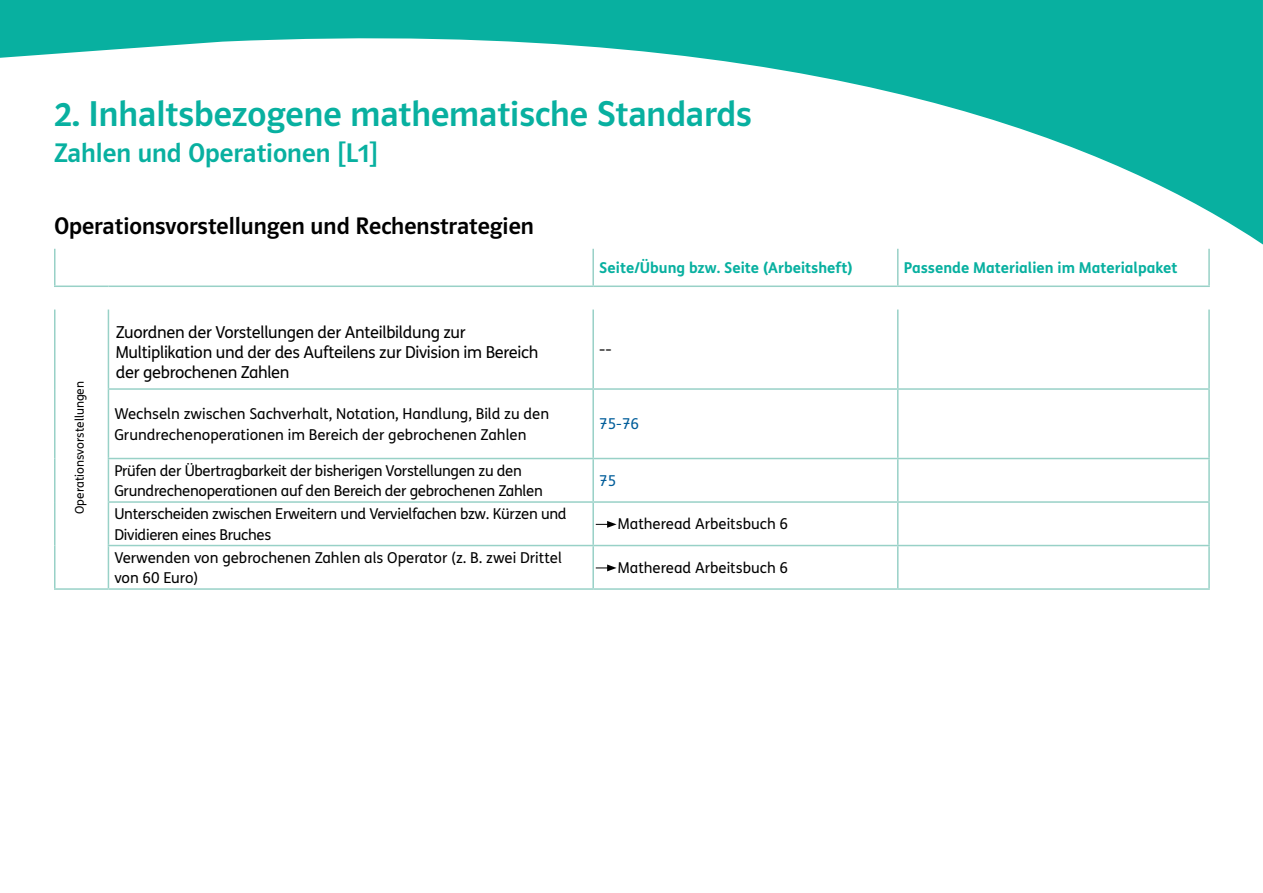
<style>
.page{position:relative;width:1263px;height:893px;background:#fff}
.page>*{position:absolute;margin:0;border:0;box-sizing:border-box;transform-origin:0 0}
.t1{font:36px "Polo ST11 K Krftg";color:#08b0a0}
.t2{font:27px "Polo ST11 K Krftg";color:#08b0a0}
.t3{font:24px "Polo ST11 K Krftg";color:#000}
.t4{font:16.5px/20.2px "FS Klett GSV";letter-spacing:-.02em;color:#000}
.t5{font:15px/20.2px "FS Klett GSV";color:#000}
.t6{font:15px/20.2px "FS Klett GSV";letter-spacing:-.02em;color:#000}
.t7{font:700 15px "FS Klett GSV";color:#08b0a0}
.t8{font:15px "FS Klett GSV";color:#005d9a}
.t9{font:12px "FS Klett GSV";color:#000}
</style>
<div class="page">
<svg style="left:0;top:0;width:1263px;height:244px"></svg>
<hr style="left:54px;top:249px;width:2px;height:37px;background:#98d1c7">
<hr style="left:592px;top:249px;width:2px;height:37px;background:#98d1c7">
<hr style="left:897px;top:249px;width:1px;height:37px;background:#98d1c7">
<hr style="left:1208px;top:249px;width:2px;height:37px;background:#98d1c7">
<hr style="left:54px;top:286px;width:54px;height:1px;background:#98d1c7">
<hr style="left:108px;top:286px;width:485px;height:1px;background:#98d1c7">
<hr style="left:593px;top:286px;width:305px;height:1px;background:#98d1c7">
<hr style="left:898px;top:286px;width:312px;height:1px;background:#98d1c7">
<hr style="left:54px;top:310px;width:2px;height:79px;background:#98d1c7">
<hr style="left:108px;top:310px;width:1px;height:78px;background:#98d1c7">
<hr style="left:592px;top:310px;width:2px;height:78px;background:#98d1c7">
<hr style="left:897px;top:310px;width:1px;height:78px;background:#98d1c7">
<hr style="left:1208px;top:310px;width:2px;height:78px;background:#98d1c7">
<hr style="left:54px;top:389px;width:2px;height:69px;background:#98d1c7">
<hr style="left:108px;top:390px;width:1px;height:68px;background:#98d1c7">
<hr style="left:593px;top:388px;width:305px;height:2px;background:#98d1c7">
<hr style="left:592px;top:390px;width:2px;height:68px;background:#98d1c7">
<hr style="left:898px;top:388px;width:312px;height:2px;background:#98d1c7">
<hr style="left:897px;top:390px;width:1px;height:68px;background:#98d1c7">
<hr style="left:1208px;top:390px;width:2px;height:68px;background:#98d1c7">
<hr style="left:54px;top:458px;width:2px;height:44px;background:#98d1c7">
<hr style="left:108px;top:459px;width:1px;height:42px;background:#98d1c7">
<hr style="left:593px;top:458px;width:305px;height:1px;background:#98d1c7">
<hr style="left:592px;top:459px;width:2px;height:42px;background:#98d1c7">
<hr style="left:898px;top:458px;width:312px;height:1px;background:#98d1c7">
<hr style="left:897px;top:459px;width:1px;height:42px;background:#98d1c7">
<hr style="left:1208px;top:459px;width:2px;height:42px;background:#98d1c7">
<hr style="left:54px;top:502px;width:2px;height:43px;background:#98d1c7">
<hr style="left:108px;top:503px;width:1px;height:42px;background:#98d1c7">
<hr style="left:898px;top:501px;width:312px;height:2px;background:#98d1c7">
<hr style="left:1208px;top:503px;width:2px;height:42px;background:#98d1c7">
<hr style="left:54px;top:545px;width:2px;height:43px;background:#98d1c7">
<hr style="left:108px;top:546px;width:1px;height:42px;background:#98d1c7">
<hr style="left:592px;top:546px;width:2px;height:42px;background:#98d1c7">
<hr style="left:898px;top:545px;width:312px;height:1px;background:#98d1c7">
<hr style="left:897px;top:546px;width:1px;height:42px;background:#98d1c7">
<hr style="left:1208px;top:546px;width:2px;height:42px;background:#98d1c7">
<hr style="left:593px;top:588px;width:305px;height:2px;background:#98d1c7">
<hr style="left:898px;top:588px;width:312px;height:2px;background:#98d1c7">
<hr style="left:54px;top:588px;width:54px;height:2px;background:#98d1c7">
<hr style="left:108px;top:588px;width:485px;height:2px;background:#98d1c7">
<hr style="left:593px;top:501px;width:305px;height:2px;background:#98d1c7">
<hr style="left:592px;top:503px;width:2px;height:42px;background:#98d1c7">
<hr style="left:897px;top:503px;width:1px;height:42px;background:#98d1c7">
<hr style="left:593px;top:545px;width:305px;height:1px;background:#98d1c7">
<hr style="left:108px;top:388px;width:485px;height:2px;background:#98d1c7">
<hr style="left:108px;top:458px;width:485px;height:1px;background:#98d1c7">
<hr style="left:108px;top:501px;width:485px;height:2px;background:#98d1c7">
<hr style="left:108px;top:545px;width:485px;height:1px;background:#98d1c7">
<svg style="left:596px;top:521px;width:21px;height:7px"></svg>
<svg style="left:596px;top:564px;width:21px;height:7px"></svg>
<h1 class="t1" style="left:54px;top:94px;width:699px">2. Inhaltsbezogene mathematische Standards</h1>
<h2 class="t2" style="left:54px;top:138px;width:325px">Zahlen und Operationen [L1]</h2>
<h3 class="t3" style="left:54px;top:213px;width:481px">Operationsvorstellungen und Rechenstrategien</h3>
<p class="t7" style="left:599px;top:256px;width:255px">Seite/Übung bzw. Seite (Arbeitsheft)</p>
<p class="t7" style="left:904px;top:256px;width:275px">Passende Materialien im Materialpaket</p>
<p class="t9" style="left:71px;top:514px;width:134px;rotate:-90deg">Operationsvorstellungen</p>
<p class="t4" style="left:116px;top:321px;width:424px">Zuordnen der Vorstellungen der Anteilbildung zur<br>Multiplikation und der des Aufteilens zur Division im Bereich der gebrochenen Zahlen</p>
<p class="t4" style="left:599px;top:339px;width:14px">--</p>
<p class="t5" style="left:114px;top:404px;width:436px">Wechseln zwischen Sachverhalt, Notation, Handlung, Bild zu den<br>Grundrechenoperationen im Bereich der gebrochenen Zahlen</p>
<p class="t8" style="left:599px;top:414px;width:41px">75-76</p>
<p class="t6" style="left:114px;top:460px;width:430px">Prüfen der Übertragbarkeit der bisherigen Vorstellungen zu den<br>Grundrechenoperationen auf den Bereich der gebrochenen Zahlen</p>
<p class="t8" style="left:599px;top:470px;width:19px">75</p>
<p class="t6" style="left:114px;top:504px;width:454px">Unterscheiden zwischen Erweitern und Vervielfachen bzw. Kürzen und<br>Dividieren eines Bruches</p>
<p class="t5" style="left:618px;top:514px;width:172px">Matheread Arbeitsbuch 6</p>
<p class="t5" style="left:114px;top:547px;width:449px">Verwenden von gebrochenen Zahlen als Operator (z. B. zwei Drittel von 60 Euro)</p>
<p class="t5" style="left:618px;top:557px;width:172px">Matheread Arbeitsbuch 6</p>
</div>
